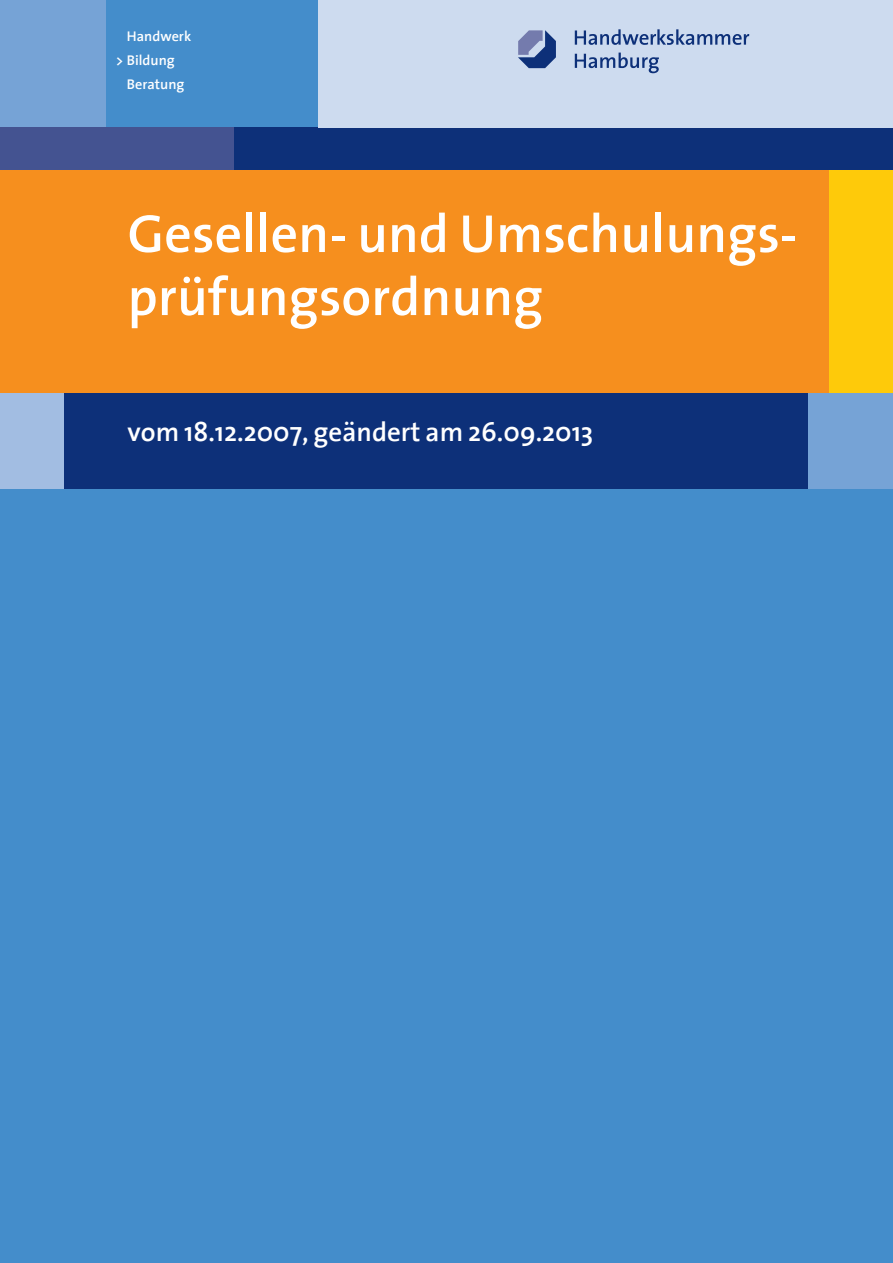
<style>
.page{position:relative;width:893px;height:1263px;background:#fff}
.page>*{position:absolute;margin:0;border:0;box-sizing:border-box;transform-origin:0 0}
.t1{font:600 54px/63px "The Sans";color:#fff}
.t2{font:600 27px "The Sans";color:#fff}
.t3{font:600 14.25px/24px "The Sans";color:#fff}
</style>
<div class="page">
<div style="left:0;top:0;width:128px;height:128px;background:#76a3d6"></div>
<div style="left:106px;top:0;width:298px;height:128px;background:#448dcb"></div>
<div style="left:213px;top:128px;width:680px;height:42px;background:#0d3079"></div>
<div style="left:0;top:128px;width:234px;height:42px;background:#445391"></div>
<div style="left:319px;top:0;width:574px;height:128px;background:#cddbef"></div>
<svg style="left:575px;top:29px;width:174px;height:16px"></svg>
<svg style="left:575px;top:53px;width:84px;height:20px"></svg>
<svg style="left:518px;top:30px;width:38px;height:38px"></svg>
<div style="left:0;top:170px;width:850px;height:255px;background:#f68f1e"></div>
<div style="left:829px;top:170px;width:64px;height:255px;background:#feca0a"></div>
<div style="left:808px;top:393px;width:85px;height:107px;background:#76a3d6"></div>
<div style="left:64px;top:393px;width:744px;height:107px;background:#0d3079"></div>
<div style="left:0;top:393px;width:64px;height:107px;background:#a2bde2"></div>
<div style="left:0;top:489px;width:893px;height:774px;background:#448dcb"></div>
<p class="t3" style="left:116px;top:24px;width:76px;text-indent:11px">Handwerk &gt; Bildung</p>
<p class="t3" style="left:127px;top:72px;width:59px">Beratung</p>
<p class="t1" style="left:128px;top:201px;width:672px">Gesellen- und Umschulungs&shy;prüfungsordnung</p>
<p class="t2" style="left:128px;top:409px;width:467px">vom 18.12.2007, geändert am 26.09.2013</p>
</div>
